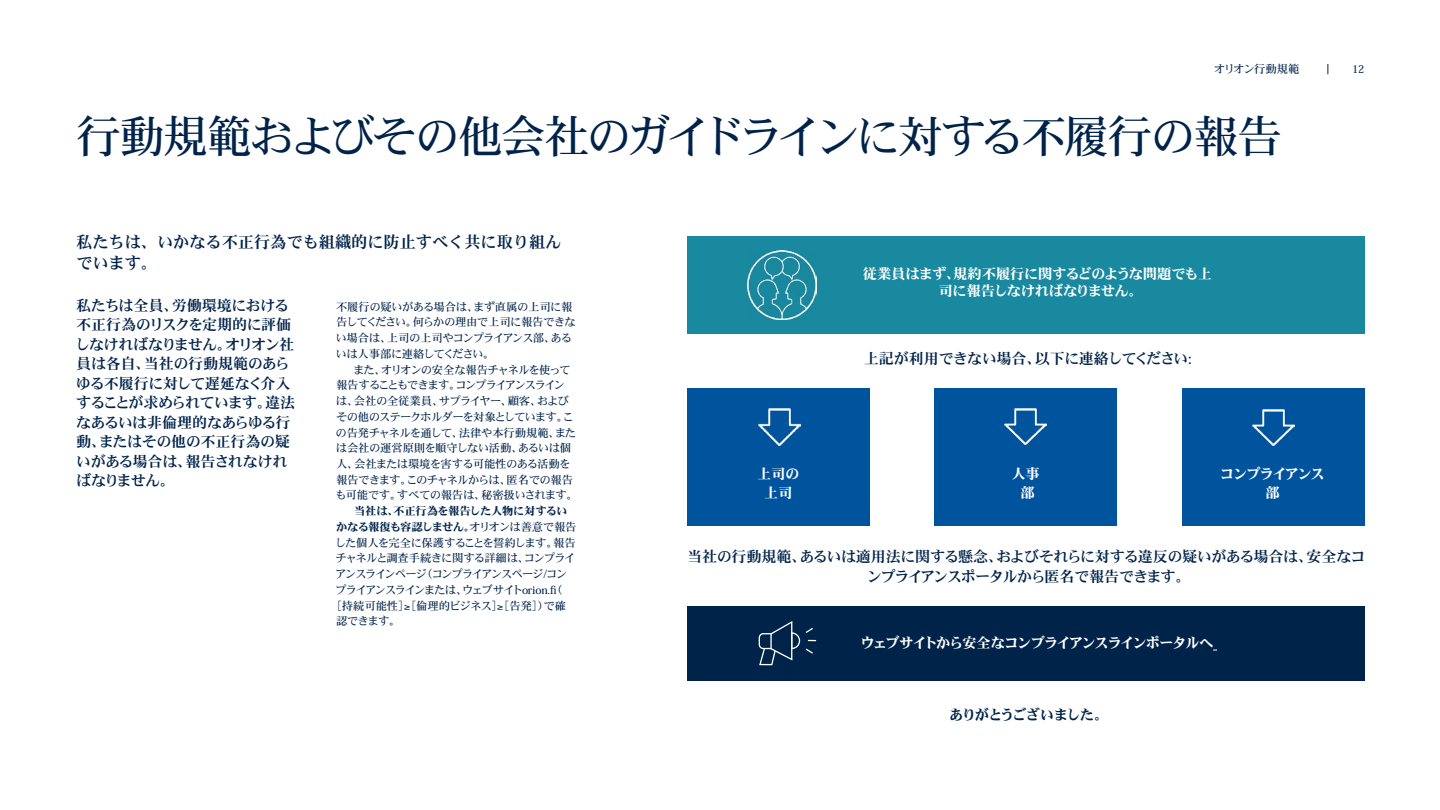
<style>
.page{position:relative;width:1440px;height:810px;background:#fff}
.page>*{position:absolute;margin:0;border:0;box-sizing:border-box;transform-origin:0 0}
.t1{font:45px "Heisei Min Std W5";letter-spacing:-.06em;color:#00234a}
.t2{font:16.5px/21px "Heisei Min Std W7";color:#00234a}
.t3{font:15px/19.5px "Heisei Min Std W7";letter-spacing:-.03em;color:#00234a}
.t4{font:14.25px/16.5px "Heisei Min Std W9";letter-spacing:-.025em;color:#fff;text-align:center}
.t5{font:14.25px/19.5px "Heisei Min Std W9";letter-spacing:-.08em;color:#fff;text-align:center}
.t6{font:14.25px "Heisei Min Std W9";letter-spacing:-.08em;color:#00234a}
.t7{font:14.25px/19.5px "Heisei Min Std W9";letter-spacing:-.06em;color:#fff;text-align:center}
.t8{font:11.25px/15.8px "Heisei Min Std W5";letter-spacing:-.05em;color:#00234a}
.t9{font:11.25px "Heisei Min Std W5";letter-spacing:-.1em;color:#00234a}
.t10{font:11.25px/15.8px "Heisei Min Std W9";letter-spacing:-.035em;color:#00234a}
.t11{font:11.25px "Heisei Min Std W5";color:#00234a}
.t12{font:11.25px "Heisei Min Std W5";letter-spacing:-.03em;color:#00234a}
.s1{font-family:"Heisei Min Std W5"}
</style>
<div class="page">
<div style="left:687px;top:236px;width:677px;height:98px;background:#19899f"></div>
<img style="left:748px;top:251px;width:68px;height:68px">
<div style="left:687px;top:606px;width:677px;height:75px;background:#00234a"></div>
<div style="left:687px;top:389px;width:182px;height:137px;background:#00549e"></div>
<img style="left:759px;top:409px;width:42px;height:36px">
<div style="left:935px;top:389px;width:182px;height:137px;background:#00549e"></div>
<img style="left:1005px;top:409px;width:42px;height:36px">
<div style="left:1182px;top:389px;width:182px;height:137px;background:#00549e"></div>
<img style="left:1252px;top:409px;width:42px;height:37px">
<svg style="left:759px;top:621px;width:57px;height:44px"></svg>
<p class="t12" style="left:1214px;top:62px;width:87px">オリオン行動規範</p>
<p class="t8" style="left:1352px;top:61px;width:13px">12</p>
<h1 class="t1" style="left:76px;top:108px;width:1207px">行動規範およびその他会社のガイドラインに対する不履行の報告</h1>
<h2 class="t2" style="left:76px;top:232px;width:487px">私たちは、いかなる不正行為でも組織的に防止すべく共に取り組んでいます。</h2>
<h3 class="t3" style="left:75px;top:295px;width:221px">私たちは全員、労働環境における不正行為のリスクを定期的に評価しなければなりません。オリオン社員は各自、当社の行動規範のあらゆる不履行に対して遅延なく介入することが求められています。違法なあるいは非倫理的なあらゆる行動、またはその他の不正行為の疑いがある場合は、報告されなければなりません。</h3>
<p class="t8" style="left:336px;top:298px;width:242px">不履行の疑いがある場合は、まず直属の上司に報告してください。何らかの理由で上司に報告できない場合は、上司の上司やコンプライアンス部、あるいは人事部に連絡してください。</p>
<p class="t8" style="left:335px;top:361px;width:244px;text-indent:18px">また、オリオンの安全な報告チャネルを使って報告することもできます。コンプライアンスラインは、会社の全従業員、サプライヤー、顧客、およびその他のステークホルダーを対象としています。この告発チャネルを通して、法律や本行動規範、または会社の運営原則を順守しない活動、あるいは個人、会社または環境を害する可能性のある活動を報告できます。このチャネルからは、匿名での報告も可能です。すべての報告は、秘密扱いされます。</p>
<p class="t10" style="left:336px;top:503px;width:242px;text-indent:18px">当社は、不正行為を報告した人物に対するいかなる報復も容認しません。<span class="s1">オリオンは善意で報告</span></p>
<p class="t8" style="left:335px;top:535px;width:242px">した個人を完全に保護することを誓約します。報告</p>
<p class="t8" style="left:336px;top:550px;width:241px">チャネルと調査手続きに関する詳細は、コンプライ</p>
<p class="t9" style="left:335px;top:567px;width:233px">アンスラインページ（コンプライアンスページ/コン</p>
<p class="t9" style="left:335px;top:583px;width:229px">プライアンスラインまたは、ウェブサイトorion.fi（</p>
<p class="t11" style="left:331px;top:598px;width:237px">［持続可能性］≥［倫理的ビジネス］≥［告発］）で確</p>
<p class="t8" style="left:336px;top:613px;width:66px">認できます。</p>
<p class="t4" style="left:863px;top:265px;width:350px">従業員はまず、規約不履行に関するどのような問題でも上司に報告しなければなりません。</p>
<h3 class="t3" style="left:864px;top:349px;width:329px">上記が利用できない場合、以下に連絡してください:</h3>
<p class="t7" style="left:757px;top:464px;width:44px">上司の上司</p>
<p class="t7" style="left:1011px;top:464px;width:30px">人事部</p>
<p class="t5" style="left:1220px;top:464px;width:106px">コンプライアンス部</p>
<h3 class="t3" style="left:687px;top:547px;width:680px;text-align:center">当社の行動規範、あるいは適用法に関する懸念、およびそれらに対する違反の疑いがある場合は、安全なコンプライアンスポータルから匿名で報告できます。</h3>
<p class="t5" style="left:861px;top:633px;width:354px">ウェブサイトから安全なコンプライアンスラインポータルへ</p>
<p class="t6" style="left:949px;top:706px;width:161px">ありがとうございました。</p>
</div>
